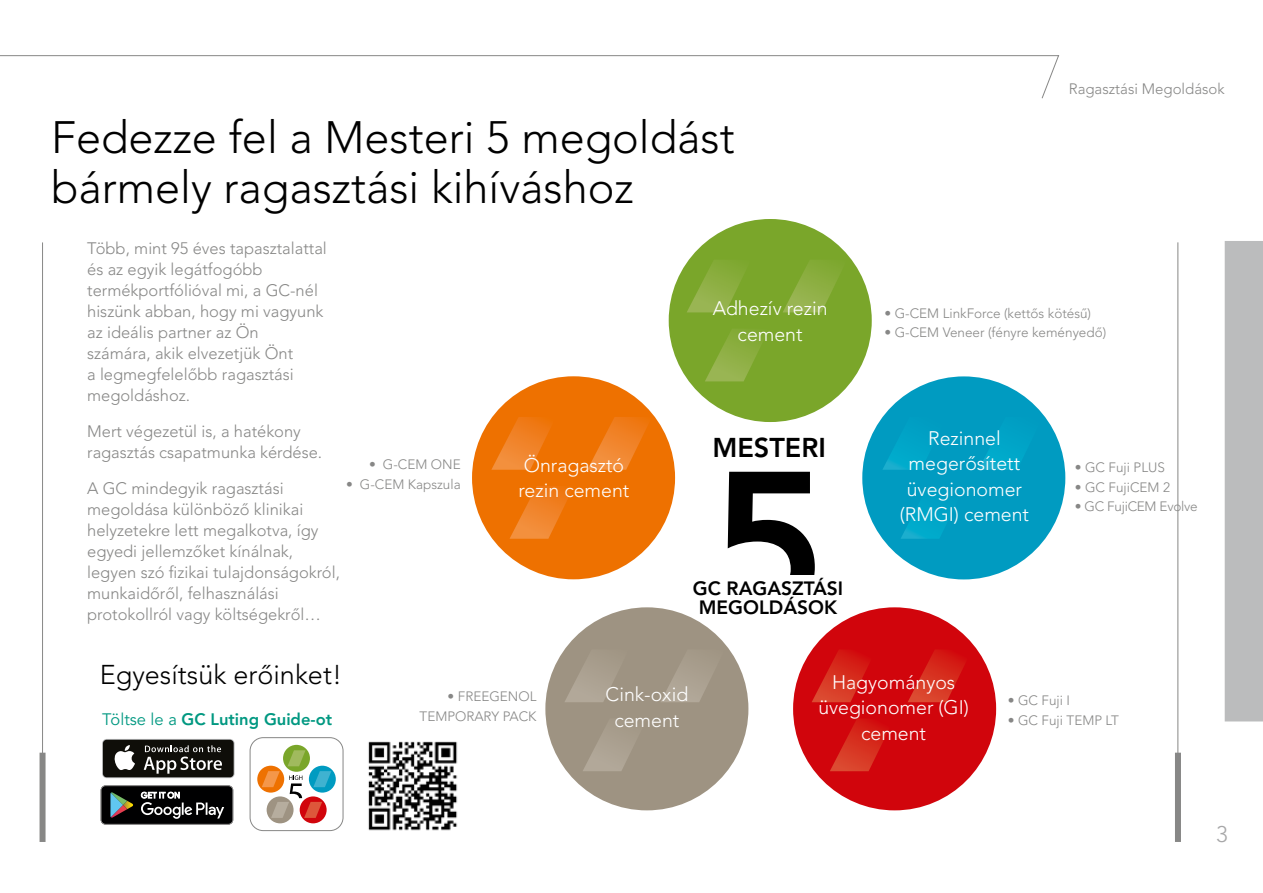
<style>
.page{position:relative;width:1263px;height:893px;background:#fff}
.page>*{position:absolute;margin:0;border:0;box-sizing:border-box;transform-origin:0 0}
.t1{font:800 200.55px "Avenir LT Std";color:#000}
.t2{font:300 45px/49.5px "Avenir LT Std";color:#000}
.t3{font:300 27px "Avenir LT Std";color:#000}
.t4{font:800 27px "Avenir LT Std";color:#000}
.t5{font:300 22.5px "Avenir LT Std";color:#a7a7a8}
.t6{font:300 19.5px/25.5px "Avenir LT Std";color:#fff;text-align:center}
.t7{font:800 19.2px/19.2px "Avenir LT Std";color:#000;text-align:center}
.t8{font:300 16.5px/21px "Avenir LT Std";color:#878786}
.t9{font:800 16.5px "Avenir LT Std";color:#009881}
.t10{font:300 15px "Avenir LT Std";color:#878786}
.t11{font:300 13.5px "Avenir LT Std";color:#878786}
.t12{font:300 13.5px "Avenir LT Std";letter-spacing:-.02em;color:#878786}
.s1{font-weight:400}
</style>
<div class="page">
<div style="left:669px;top:219px;width:203px;height:203px;background:#7aa62a;border-radius:50%"></div>
<div style="left:793px;top:607px;width:203px;height:203px;background:#d1050c;border-radius:50%"></div>
<div style="left:862px;top:376px;width:203px;height:203px;background:#009bc1;border-radius:50%"></div>
<div style="left:472px;top:376px;width:203px;height:203px;background:#ee7100;border-radius:50%"></div>
<div style="left:545px;top:607px;width:203px;height:203px;background:#9e9382;border-radius:50%"></div>
<svg style="left:491px;top:417px;width:60px;height:53px"></svg>
<svg style="left:509px;top:486px;width:61px;height:53px"></svg>
<svg style="left:587px;top:417px;width:61px;height:53px"></svg>
<svg style="left:687px;top:260px;width:56px;height:52px"></svg>
<svg style="left:705px;top:329px;width:57px;height:52px"></svg>
<svg style="left:783px;top:260px;width:56px;height:52px"></svg>
<svg style="left:882px;top:417px;width:46px;height:53px"></svg>
<svg style="left:901px;top:509px;width:45px;height:30px"></svg>
<svg style="left:812px;top:649px;width:57px;height:53px"></svg>
<svg style="left:830px;top:719px;width:58px;height:52px"></svg>
<svg style="left:908px;top:650px;width:57px;height:52px"></svg>
<svg style="left:564px;top:649px;width:52px;height:53px"></svg>
<svg style="left:583px;top:729px;width:51px;height:42px"></svg>
<svg style="left:661px;top:661px;width:51px;height:41px"></svg>
<hr style="left:1177px;top:242px;width:1px;height:523px;background:#878786">
<div style="left:1175px;top:753px;width:6px;height:89px;background:#878786"></div>
<hr style="left:42px;top:242px;width:1px;height:523px;background:#878786">
<div style="left:40px;top:753px;width:6px;height:89px;background:#878786"></div>
<div style="left:1225px;top:241px;width:38px;height:480px;background:#bbbcbd"></div>
<svg style="left:979px;top:438px;width:45px;height:32px"></svg>
<svg style="left:102px;top:739px;width:133px;height:39px"></svg>
<div style="left:103px;top:740px;width:131px;height:37px;background:#0f0e09;border-radius:4px"></div>
<svg style="left:114px;top:745px;width:21px;height:25px"></svg>
<svg style="left:144px;top:745px;width:78px;height:29px"></svg>
<svg style="left:101px;top:785px;width:132px;height:40px;background:#2d2f2f"></svg>
<div style="left:283px;top:745px;width:27px;height:27px;background:#7aa62a;border-radius:50%"></div>
<svg style="left:257px;top:766px;width:27px;height:27px"></svg>
<div style="left:300px;top:796px;width:27px;height:27px;background:#d1050c;border-radius:50%"></div>
<svg style="left:309px;top:766px;width:27px;height:27px"></svg>
<div style="left:267px;top:796px;width:27px;height:27px;background:#9e9382;border-radius:50%"></div>
<svg style="left:262px;top:750px;width:69px;height:68px"></svg>
<div style="left:250px;top:737px;width:93px;height:94px;border:1px solid #878786;border-radius:13px"></div>
<img style="left:368px;top:741px;width:90px;height:90px">
<svg style="left:0;top:55px;width:1060px;height:44px"></svg>
<h2 class="t2" style="left:51px;top:113px;width:685px">Fedezze fel a Mesteri 5 megoldást bármely ragasztási kihíváshoz</h2>
<p class="t8" style="left:87px;top:238px;width:241px">Több, mint 95 éves tapasztalattal és az egyik legátfogóbb termékportfólióval mi, a GC-nél hiszünk abban, hogy mi vagyunk az ideális partner az Ön<br>számára, akik elvezetjük Önt<br>a legmegfelelőbb ragasztási megoldáshoz.</p>
<p class="t8" style="left:87px;top:421px;width:237px">Mert végezetül is, a hatékony ragasztás csapatmunka kérdése.</p>
<p class="t8" style="left:87px;top:478px;width:254px">A GC mindegyik ragasztási megoldása különböző klinikai helyzetekre lett megalkotva, így egyedi jellemzőket kínálnak, legyen szó fizikai tulajdonságokról, munkaidőről, felhasználási protokollról vagy költségekről…</p>
<p class="t11" style="left:369px;top:457px;width:93px">• G-CEM ONE</p>
<p class="t11" style="left:346px;top:476px;width:116px">• G-CEM Kapszula</p>
<p class="t6" style="left:518px;top:452px;width:112px;text-align:left">Önragasztó rezin cement</p>
<p class="t6" style="left:713px;top:296px;width:116px">Adhezív rezin cement</p>
<h3 class="t4" style="left:712px;top:432px;width:115px">MESTERI</h3>
<h1 class="t1" style="left:709px;top:425px;width:120px">5</h1>
<p class="t7" style="left:693px;top:579px;width:152px">GC RAGASZTÁSI<br>MEGOLDÁSOK</p>
<p class="t10" style="left:1069px;top:80px;width:157px">Ragasztási Megoldások</p>
<p class="t11" style="left:884px;top:305px;width:208px">• G-CEM LinkForce (kettős kötésű)</p>
<p class="t11" style="left:884px;top:325px;width:223px">• G-CEM Veneer (fényre keményedő)</p>
<p class="t6" style="left:900px;top:425px;width:131px">Rezinnel megerősített üvegionomer (RMGI) cement</p>
<p class="t11" style="left:1075px;top:460px;width:92px">• GC Fuji PLUS</p>
<p class="t11" style="left:1075px;top:479px;width:97px">• GC FujiCEM 2</p>
<p class="t12" style="left:1075px;top:499px;width:124px">• GC FujiCEM Evolve</p>
<h3 class="t3" style="left:100px;top:659px;width:244px">Egyesítsük erőinket!</h3>
<p class="t11" style="left:448px;top:689px;width:90px">• FREEGENOL</p>
<p class="t9" style="left:102px;top:709px;width:232px"><span class="s1">Töltse le a</span> GC Luting Guide-ot</p>
<p class="t11" style="left:420px;top:708px;width:118px">TEMPORARY PACK</p>
<p class="t6" style="left:606px;top:682px;width:84px">Cink-oxid cement</p>
<p class="t6" style="left:818px;top:669px;width:152px">Hagyományos üvegionomer (GI) cement</p>
<p class="t11" style="left:1008px;top:693px;width:64px">• GC Fuji I</p>
<p class="t11" style="left:1008px;top:712px;width:113px">• GC Fuji TEMP LT</p>
<h3 class="t5" style="left:1216px;top:821px;width:13px">3</h3>
</div>
